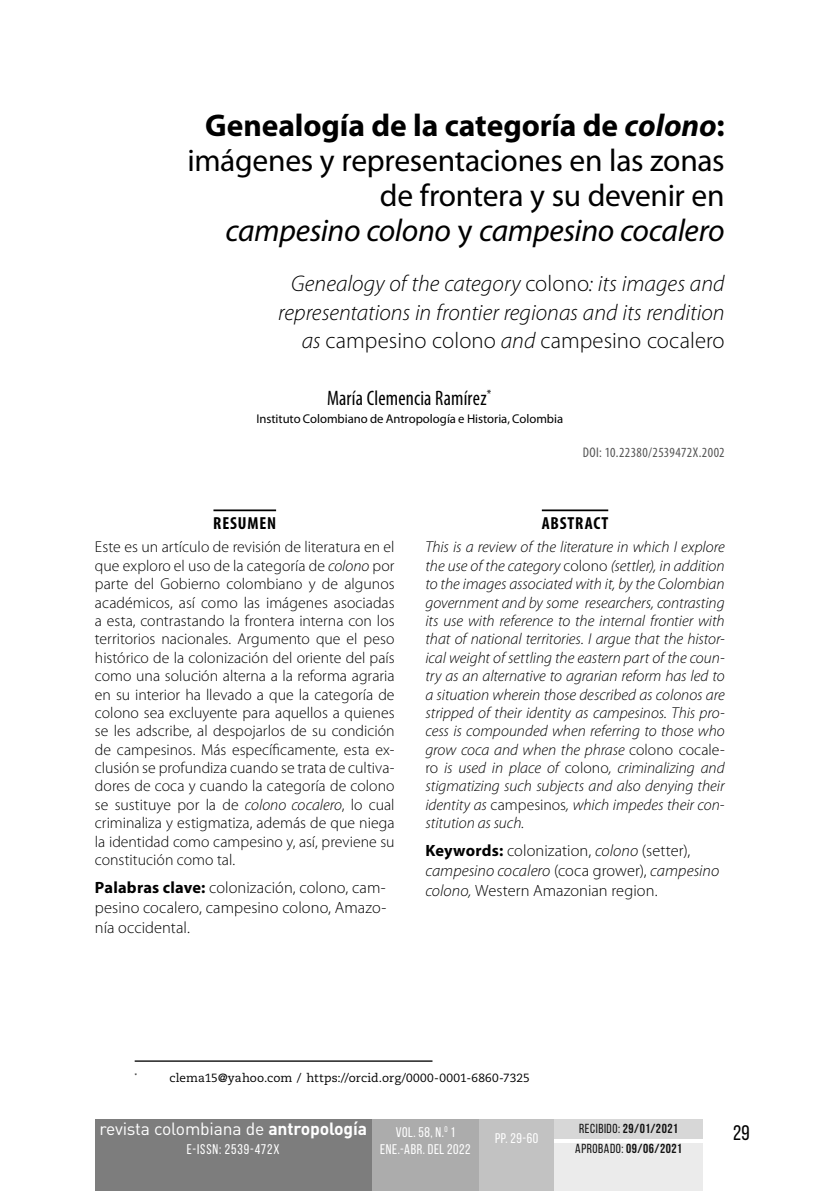
<style>
.page{position:relative;width:819px;height:1191px;background:#fff}
.page>*{position:absolute;margin:0;border:0;box-sizing:border-box;transform-origin:0 0}
.t1{font:31.5px/35px "Myriad Pro";letter-spacing:-.01em;color:#000;text-align:right}
.t2{font:italic 300 22.75px/28px "Myriad Pro";color:#000;text-align:right}
.t3{font:condensed 21px "Myriad Pro";letter-spacing:.01em;color:#000;scale:.95 1}
.t4{font:21px "Bebas Neue";color:#000}
.t5{font:17.5px "DIN Pro";letter-spacing:-.01em;color:#fff}
.t6{font:700 condensed 17.5px "Myriad Pro";letter-spacing:.05em;color:#000}
.t7{font:300 16.45px/20.1px "Myriad Pro";letter-spacing:.005em;color:#000;text-align:justify}
.t8{font:300 15.75px/18.4px "Myriad Pro";color:#000;text-align:justify}
.t9{font:italic 300 15.75px/18.4px "Myriad Pro";letter-spacing:-.005em;color:#000;text-align:justify}
.t10{font:14px "Bebas Neue";letter-spacing:.04em;color:#fff}
.t11{font:condensed 14px "Myriad Pro";letter-spacing:.03em;color:#555}
.t12{font:14px "Bebas Neue";letter-spacing:.065em;color:#fff}
.t13{font:700 13.12px "Bebas Neue";letter-spacing:.04em;color:#121212}
.t14{font:12.6px "Myriad Pro";letter-spacing:-.005em;color:#000}
.t15{font:11.9px "Caecilia LT Std";letter-spacing:.01em;color:#000}
.t16{font:700 6.12px "Caecilia LT Std";color:#000}
.s1{font-weight:700}
.s2{font-weight:700;font-style:italic}
.s3{font-style:italic}
.s4{font-style:normal}
.s5{font-weight:400}
</style>
<div class="page">
<div style="left:371px;top:1119px;width:108px;height:72px;background:#acacac"></div>
<div style="left:95px;top:1119px;width:276px;height:72px;background:#7d7d7d"></div>
<div style="left:479px;top:1119px;width:75px;height:72px;background:#c2c2c2"></div>
<div style="left:554px;top:1119px;width:149px;height:19px;background:#d7d7d7"></div>
<div style="left:554px;top:1143px;width:149px;height:48px;background:#ebebeb"></div>
<hr style="left:135px;top:1060px;width:297px;height:1px;background:#000">
<hr style="left:213px;top:509px;width:63px;height:2px;background:#000">
<hr style="left:542px;top:509px;width:66px;height:2px;background:#000">
<h1 class="t1" style="left:187px;top:108px;width:538px"><span class="s1">Genealogía de la categoría de</span> <span class="s2">colono</span><span class="s1">: </span>imágenes y representaciones en las zonas de frontera y su devenir en<br><span class="s3">campesino colono</span> y <span class="s3">campesino cocalero</span></h1>
<h2 class="t2" style="left:278px;top:270px;width:448px">Genealogy of the category <span class="s4">colono</span>: its images and representations in frontier regionas and its rendition as <span class="s4">campesino colono</span> and <span class="s4">campesino cocalero</span></h2>
<h3 class="t3" style="left:327px;top:386px;width:179px">María Clemencia Ramírez<sup>*</sup><sup>1</sup></h3>
<p class="t14" style="left:256px;top:411px;width:308px">Instituto Colombiano de Antropología e Historia, Colombia</p>
<p class="t11" style="left:582px;top:444px;width:143px">DOI: 10.22380/2539472X.2002</p>
<p class="t6" style="left:213px;top:512px;width:64px">RESUMEN</p>
<p class="t8" style="left:95px;top:538px;width:301px">Este es un artículo de revisión de literatura en el que exploro el uso de la categoría de <span class="s3">colono</span> por parte del Gobierno colombiano y de algunos académicos, así como las imágenes asociadas a esta, contrastando la frontera interna con los territorios nacionales. Argumento que el peso histórico de la colonización del oriente del país como una solución alterna a la reforma agraria en su interior ha llevado a que la categoría de colono sea excluyente para aquellos a quienes se les adscribe, al despojarlos de su condición de campesinos. Más específicamente, esta ex&shy;clusión se profundiza cuando se trata de cultiva&shy;dores de coca y cuando la categoría de colono se sustituye por la de <span class="s3">colono cocalero</span>, lo cual criminaliza y estigmatiza, además de que niega la identidad como campesino y, así, previene su constitución como tal.</p>
<p class="t7" style="left:95px;top:876px;width:293px"><span class="s1">Palabras clave:</span> colonización, colono, cam&shy;pesino cocalero, campesino colono, Amazo&shy;nía occidental.</p>
<p class="t6" style="left:541px;top:512px;width:68px">ABSTRACT</p>
<p class="t9" style="left:425px;top:538px;width:301px">This is a review of the literature in which I explore the use of the category <span class="s4">colono</span> (settler), in addition to the images associated with it, by the Colombian government and by some researchers, contrasting its use with reference to the internal frontier with that of national territories. I argue that the histor&shy;ical weight of settling the eastern part of the coun&shy;try as an alternative to agrarian reform has led to a situation wherein those described as colonos are stripped of their identity as campesinos. This pro&shy;cess is compounded when referring to those who grow coca and when the phrase <span class="s4">colono cocale&shy;ro</span> is used in place of <span class="s4">colono</span>, criminalizing and stigmatizing such subjects and also denying their identity as <span class="s4">campesinos</span>, which impedes their con&shy;stitution as such.</p>
<p class="t7" style="left:425px;top:840px;width:295px;text-align:left"><span class="s1">Keywords:</span> colonization, <span class="s3">colono</span> (setter), <span class="s3">campesino cocalero</span> (coca grower), <span class="s3">campesino colono,</span> Western Amazonian region.</p>
<p class="t16" style="left:135px;top:1072px;width:4px">*</p>
<p class="t15" style="left:169px;top:1070px;width:362px">clema15@yahoo.com / https://orcid.org/0000-0001-6860-7325</p>
<p class="t5" style="left:99px;top:1117px;width:269px">revista colombiana de <span class="s1">antropología</span></p>
<h3 class="t4" style="left:733px;top:1121px;width:18px">29</h3>
<p class="t12" style="left:187px;top:1141px;width:94px">E-ISSN: 2539-472X</p>
<p class="t13" style="left:579px;top:1121px;width:100px"><span class="s5">RECIBIDO:</span> 29/01/2021</p>
<p class="t10" style="left:395px;top:1124px;width:61px">VOL. 58, N.<sup>0</sup> 1</p>
<p class="t10" style="left:495px;top:1130px;width:45px">PP. 29-60</p>
<p class="t13" style="left:575px;top:1141px;width:108px"><span class="s5">APROBADO:</span> 09/06/2021</p>
<p class="t10" style="left:380px;top:1141px;width:92px">ENE.-ABR. DEL 2022</p>
</div>
